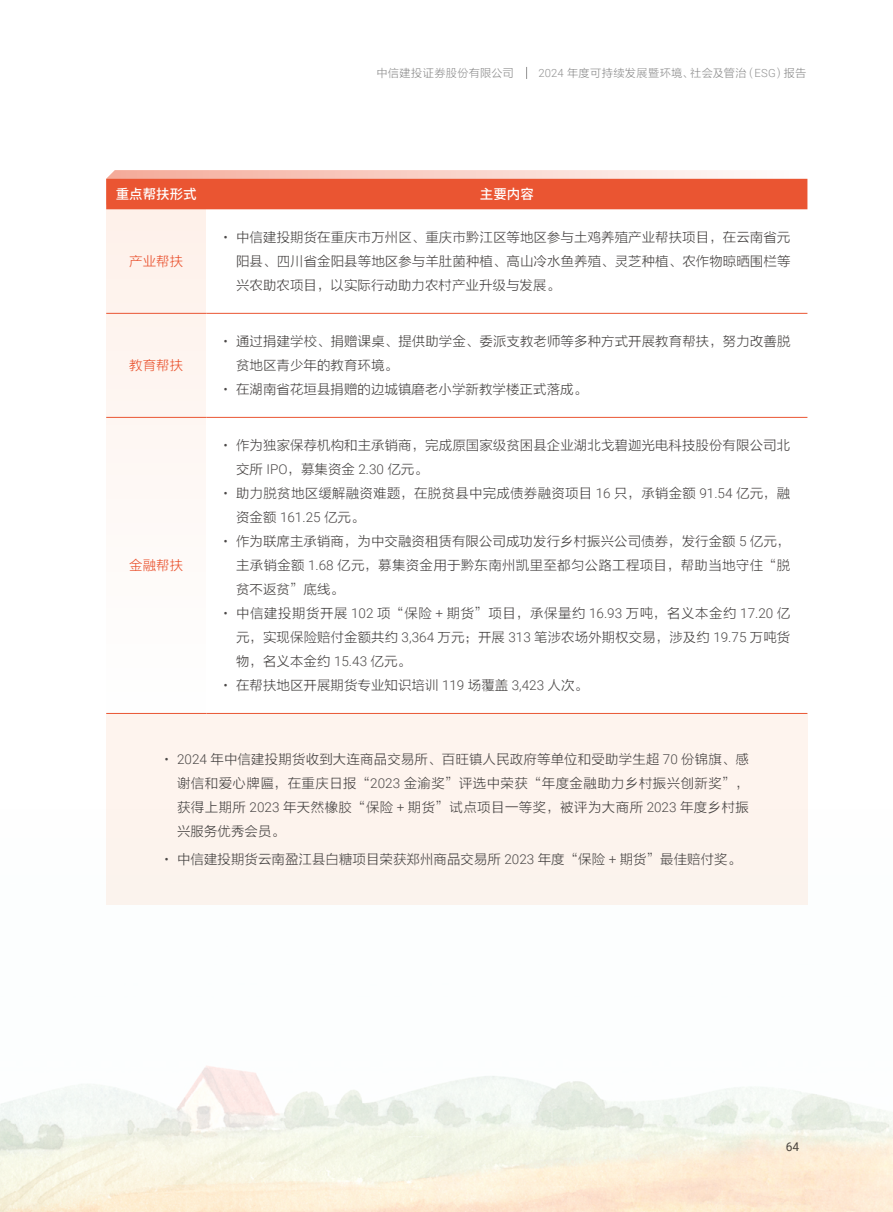
<style>
.page{position:relative;width:893px;height:1212px;background:#fff}
.page>*{position:absolute;margin:0;border:0;box-sizing:border-box;transform-origin:0 0}
.t1{font:13.5px/24px "FZLTXHK";color:#4c4948;text-align:justify}
.t2{font:13.5px "FZLTXHK";color:#ea5532}
.t3{font:500 13.5px "Source Han Sans SC";color:#fff}
.t4{font:12px "Roboto";color:#4c4948}
.t5{font:11.25px "FZLTXHK";letter-spacing:.025em;color:#929292}
.s1{font-family:"Roboto";font-weight:300}
</style>
<div class="page">
<svg style="left:526px;top:67px;width:1px;height:12px"></svg>
<div style="left:106px;top:205px;width:100px;height:509px;background:#fef7f4"></div>
<div style="left:106px;top:714px;width:701px;height:190px;background:#fef4ee"></div>
<svg style="left:106px;top:170px;width:702px;height:39px;background:#ed7255"></svg>
<hr style="left:106px;top:313px;width:100px;height:1px;background:#ea5532">
<hr style="left:206px;top:313px;width:601px;height:1px;background:#ea5532">
<hr style="left:106px;top:417px;width:100px;height:1px;background:#ea5532">
<hr style="left:206px;top:417px;width:601px;height:1px;background:#ea5532">
<hr style="left:106px;top:713px;width:100px;height:1px;background:#ea5532">
<hr style="left:206px;top:713px;width:601px;height:1px;background:#ea5532">
<img style="left:0;top:787px;width:893px;height:425px">
<p class="t5" style="left:376px;top:67px;width:139px">中信建投证券股份有限公司</p>
<p class="t5" style="left:538px;top:67px;width:269px"><span class="s1">2024</span> 年度可持续发展暨环境、社会及管治（<span class="s1">ESG</span>）报告</p>
<p class="t3" style="left:116px;top:187px;width:82px">重点帮扶形式</p>
<p class="t3" style="left:480px;top:187px;width:55px">主要内容</p>
<p class="t2" style="left:129px;top:254px;width:55px">产业帮扶</p>
<p class="t2" style="left:129px;top:358px;width:55px">教育帮扶</p>
<p class="t2" style="left:129px;top:558px;width:55px">金融帮扶</p>
<p class="t1" style="left:236px;top:226px;width:556px;text-indent:-13px"><span class="s1">•</span> 中信建投期货在重庆市万州区、重庆市黔江区等地区参与土鸡养殖产业帮扶项目，在云南省元阳县、四川省金阳县等地区参与羊肚菌种植、高山冷水鱼养殖、灵芝种植、农作物晾晒围栏等兴农助农项目，以实际行动助力农村产业升级与发展。</p>
<p class="t1" style="left:236px;top:330px;width:556px;text-indent:-13px"><span class="s1">•</span> 通过捐建学校、捐赠课桌、提供助学金、委派支教老师等多种方式开展教育帮扶，努力改善脱贫地区青少年的教育环境。</p>
<p class="t1" style="left:223px;top:378px;width:365px"><span class="s1">•</span> 在湖南省花垣县捐赠的边城镇磨老小学新教学楼正式落成。</p>
<p class="t1" style="left:236px;top:434px;width:556px;text-indent:-13px"><span class="s1">•</span> 作为独家保荐机构和主承销商，完成原国家级贫困县企业湖北戈碧迦光电科技股份有限公司北交所 <span class="s1">IPO</span>，募集资金 <span class="s1">2.30</span> 亿元。</p>
<p class="t1" style="left:236px;top:482px;width:556px;text-indent:-13px"><span class="s1">•</span> 助力脱贫地区缓解融资难题，在脱贫县中完成债券融资项目 <span class="s1">16</span> 只，承销金额 <span class="s1">91.54</span> 亿元，融资金额 <span class="s1">161.25</span> 亿元。</p>
<p class="t1" style="left:236px;top:530px;width:556px;text-indent:-13px"><span class="s1">•</span> 作为联席主承销商，为中交融资租赁有限公司成功发行乡村振兴公司债券，发行金额 <span class="s1">5</span> 亿元，主承销金额 <span class="s1">1.68</span> 亿元，募集资金用于黔东南州凯里至都匀公路工程项目，帮助当地守住“脱贫不返贫”底线。</p>
<p class="t1" style="left:236px;top:602px;width:556px;text-indent:-13px"><span class="s1">•</span> 中信建投期货开展 <span class="s1">102</span> 项“保险 <span class="s1">+</span> 期货”项目，承保量约 <span class="s1">16.93</span> 万吨，名义本金约 <span class="s1">17.20</span> 亿元，实现保险赔付金额共约 <span class="s1">3,364</span> 万元；开展 <span class="s1">313</span> 笔涉农场外期权交易，涉及约 <span class="s1">19.75</span> 万吨货物，名义本金约 <span class="s1">15.43</span> 亿元。</p>
<p class="t1" style="left:223px;top:674px;width:366px"><span class="s1">•</span> 在帮扶地区开展期货专业知识培训 <span class="s1">119</span> 场覆盖 <span class="s1">3,423</span> 人次。</p>
<p class="t1" style="left:177px;top:747px;width:574px;text-indent:-13px"><span class="s1">• 2024</span> 年中信建投期货收到大连商品交易所、百旺镇人民政府等单位和受助学生超 <span class="s1">70</span> 份锦旗、感谢信和爱心牌匾，在重庆日报“<span class="s1">2023</span> 金渝奖”评选中荣获“年度金融助力乡村振兴创新奖”，获得上期所 <span class="s1">2023</span> 年天然橡胶“保险 <span class="s1">+</span> 期货”试点项目一等奖，被评为大商所 <span class="s1">2023</span> 年度乡村振兴服务优秀会员。</p>
<p class="t1" style="left:164px;top:848px;width:578px"><span class="s1">•</span> 中信建投期货云南盈江县白糖项目荣获郑州商品交易所 <span class="s1">2023</span> 年度“保险 <span class="s1">+</span> 期货”最佳赔付奖。</p>
<p class="t4" style="left:786px;top:1138px;width:15px">64</p>
</div>
